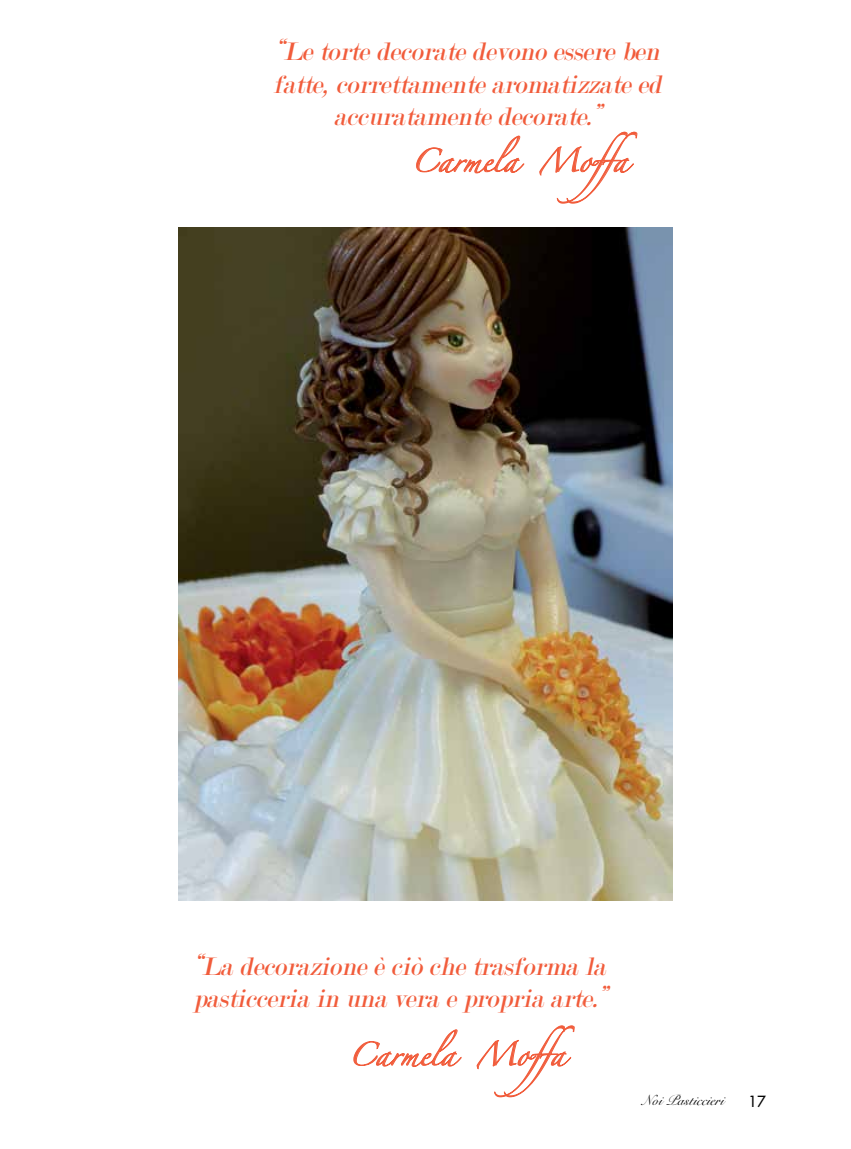
<style>
.page{position:relative;width:851px;height:1149px;background:#fff}
.page>*{position:absolute;margin:0;border:0;box-sizing:border-box;transform-origin:0 0}
.t1{font:italic 27px/32.4px "Modern";color:#f15c3b;text-align:center}
.t2{font:21px "Zapfino";color:#f15c3b}
.t3{font:15px "Snell BT";color:#000}
.t4{font:15px "Futura";color:#000}
</style>
<div class="page">
<img style="left:179px;top:228px;width:493px;height:671px">
<p class="t1" style="left:273px;top:36px;width:395px">“Letortedecoratedevono essereben fatte, correttamentearomatizzateed accuratamentedecorate.”</p>
<p class="t2" style="left:411px;top:152px;width:262px">Carmela Moffa</p>
<p class="t1" style="left:193px;top:950px;width:421px;text-align:left">“La decorazioneèciò chetrasforma la pasticceria in una vera epropria arte.”</p>
<p class="t2" style="left:348px;top:1045px;width:262px">Carmela Moffa</p>
<p class="t3" style="left:645px;top:1090px;width:84px">Noi Pasticcieri</p>
<p class="t4" style="left:748px;top:1093px;width:19px">17</p>
</div>
